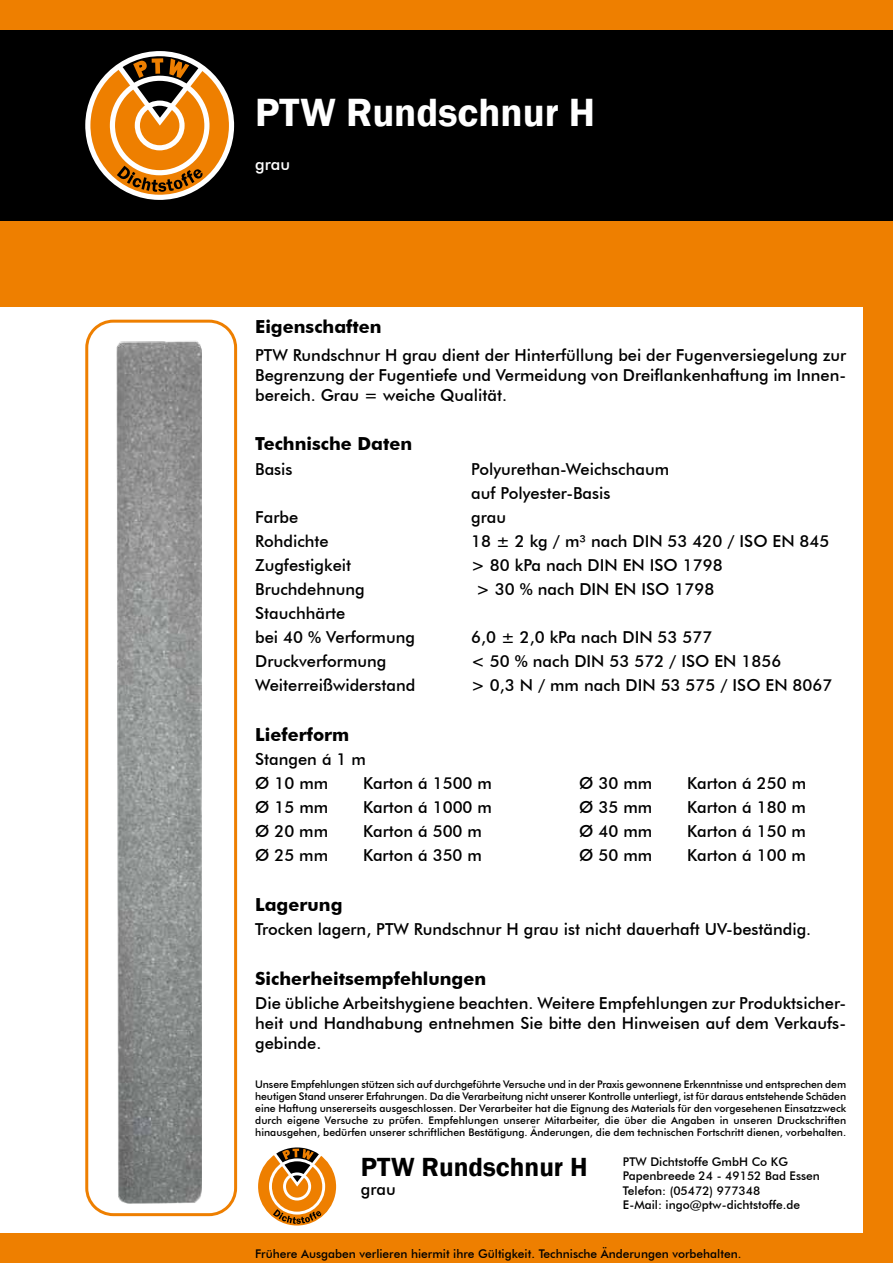
<style>
.page{position:relative;width:893px;height:1263px;background:#fff}
.page>*{position:absolute;margin:0;border:0;box-sizing:border-box;transform-origin:0 0}
.t1{font:600 40.5px "Franklin Gothic";color:#fff}
.t2{font:600 27px "Franklin Gothic";color:#000}
.t3{font:700 18px "Futura BT";color:#000}
.t4{font:500 16.5px/19.8px "Futura BT";color:#000}
.t5{font:500 16.5px "Futura BT";color:#fff}
.t6{font:500 12px/14.4px "Futura BT";color:#000}
.t7{font:500 10.5px/12px "Futura BT";color:#000;text-align:justify}
</style>
<div class="page">
<div style="left:0;top:30px;width:893px;height:191px;background:#000"></div>
<div style="left:0;top:221px;width:893px;height:85px;background:#ee7f00"></div>
<div style="left:0;top:0;width:893px;height:30px;background:#ee7f00"></div>
<div style="left:0;top:1233px;width:893px;height:30px;background:#ee7f00"></div>
<div style="left:863px;top:276px;width:30px;height:987px;background:#ee7f00"></div>
<svg style="left:85px;top:320px;width:152px;height:896px"></svg>
<svg style="left:85px;top:51px;width:150px;height:149px"></svg>
<img style="left:117px;top:334px;width:85px;height:869px">
<svg style="left:258px;top:1147px;width:79px;height:79px"></svg>
<h1 class="t1" style="left:255px;top:88px;width:341px">PTW Rundschnur H</h1>
<p class="t5" style="left:255px;top:154px;width:36px">grau</p>
<p class="t3" style="left:255px;top:315px;width:128px">Eigenschaften</p>
<p class="t4" style="left:255px;top:345px;width:592px;text-align:justify">PTW Rundschnur H grau dient der Hinterfüllung bei der Fugenversiegelung zur Begrenzung der Fugentiefe und Vermeidung von Dreiflankenhaftung im Innen&shy;bereich. Grau = weiche Qualität.</p>
<p class="t3" style="left:255px;top:433px;width:159px">Technische Daten</p>
<p class="t4" style="left:255px;top:459px;width:39px">Basis</p>
<p class="t4" style="left:471px;top:456px;width:199px;line-height:24px">Polyurethan-Weichschaum auf Polyester-Basis</p>
<p class="t4" style="left:255px;top:507px;width:45px">Farbe</p>
<p class="t4" style="left:471px;top:507px;width:36px">grau</p>
<p class="t4" style="left:255px;top:531px;width:75px">Rohdichte</p>
<p class="t4" style="left:471px;top:531px;width:360px">18 ± 2 kg / m³ nach DIN 53 420 / ISO EN 845</p>
<p class="t4" style="left:255px;top:555px;width:97px">Zugfestigkeit</p>
<p class="t4" style="left:471px;top:555px;width:253px">&gt; 80 kPa nach DIN EN ISO 1798</p>
<p class="t4" style="left:255px;top:579px;width:111px">Bruchdehnung</p>
<p class="t4" style="left:476px;top:579px;width:240px">&gt; 30 % nach DIN EN ISO 1798</p>
<p class="t4" style="left:255px;top:601px;width:161px;line-height:24px">Stauchhärte<br>bei 40 % Verformung</p>
<p class="t4" style="left:471px;top:627px;width:243px">6,0 ± 2,0 kPa nach DIN 53 577</p>
<p class="t4" style="left:255px;top:651px;width:133px">Druckverformung</p>
<p class="t4" style="left:471px;top:651px;width:312px">&lt; 50 % nach DIN 53 572 / ISO EN 1856</p>
<p class="t4" style="left:255px;top:675px;width:162px">Weiterreißwiderstand</p>
<p class="t4" style="left:471px;top:675px;width:363px">&gt; 0,3 N / mm nach DIN 53 575 / ISO EN 8067</p>
<p class="t3" style="left:255px;top:723px;width:96px">Lieferform</p>
<p class="t4" style="left:255px;top:747px;width:112px;line-height:24px">Stangen á 1 m<br>Ø 10 mm</p>
<p class="t4" style="left:363px;top:773px;width:130px">Karton á 1500 m</p>
<p class="t4" style="left:579px;top:773px;width:75px">Ø 30 mm</p>
<p class="t4" style="left:687px;top:773px;width:120px">Karton á 250 m</p>
<p class="t4" style="left:255px;top:797px;width:75px">Ø 15 mm</p>
<p class="t4" style="left:363px;top:797px;width:130px">Karton á 1000 m</p>
<p class="t4" style="left:579px;top:797px;width:75px">Ø 35 mm</p>
<p class="t4" style="left:687px;top:797px;width:120px">Karton á 180 m</p>
<p class="t4" style="left:255px;top:821px;width:75px">Ø 20 mm</p>
<p class="t4" style="left:363px;top:821px;width:120px">Karton á 500 m</p>
<p class="t4" style="left:579px;top:821px;width:75px">Ø 40 mm</p>
<p class="t4" style="left:687px;top:821px;width:120px">Karton á 150 m</p>
<p class="t4" style="left:255px;top:845px;width:75px">Ø 25 mm</p>
<p class="t4" style="left:363px;top:845px;width:120px">Karton á 350 m</p>
<p class="t4" style="left:579px;top:845px;width:75px">Ø 50 mm</p>
<p class="t4" style="left:687px;top:845px;width:120px">Karton á 100 m</p>
<p class="t3" style="left:255px;top:894px;width:89px">Lagerung</p>
<p class="t4" style="left:255px;top:919px;width:557px">Trocken lagern, PTW Rundschnur H grau ist nicht dauerhaft UV-beständig.</p>
<p class="t3" style="left:255px;top:968px;width:232px">Sicherheitsempfehlungen</p>
<p class="t4" style="left:255px;top:993px;width:592px;text-align:justify">Die übliche Arbeitshygiene beachten. Weitere Empfehlungen zur Produktsicher&shy;heit und Handhabung entnehmen Sie bitte den Hinweisen auf dem Verkaufs&shy;gebinde.</p>
<p class="t7" style="left:255px;top:1079px;width:593px">Unsere Empfehlungen stützen sich auf durchgeführte Versuche und in der Praxis gewonnene Erkenntnisse und entsprechen dem heutigen Stand unserer Erfahrungen. Da die Verarbeitung nicht unserer Kontrolle unterliegt, ist für daraus entstehende Schäden eine Haftung unsererseits ausgeschlossen. Der Verarbeiter hat die Eignung des Materials für den vorgesehenen Einsatzzweck durch eigene Versuche zu prüfen. Empfehlungen unserer Mitarbeiter, die über die Angaben in unseren Druckschriften hinausgehen, bedürfen unserer schriftlichen Bestätigung. Änderungen, die dem technischen Fortschritt dienen, vorbehalten.</p>
<h2 class="t2" style="left:361px;top:1150px;width:228px">PTW Rundschnur H</h2>
<p class="t4" style="left:361px;top:1179px;width:36px">grau</p>
<p class="t6" style="left:623px;top:1154px;width:198px">PTW Dichtstoffe GmbH Co KG<br>Papenbreede 24 - 49152 Bad Essen<br>Telefon: (05472) 977348<br>E-Mail: ingo@ptw-dichtstoffe.de</p>
<p class="t6" style="left:255px;top:1246px;width:488px">Frühere Ausgaben verlieren hiermit ihre Gültigkeit. Technische Änderungen vorbehalten.</p>
</div>
